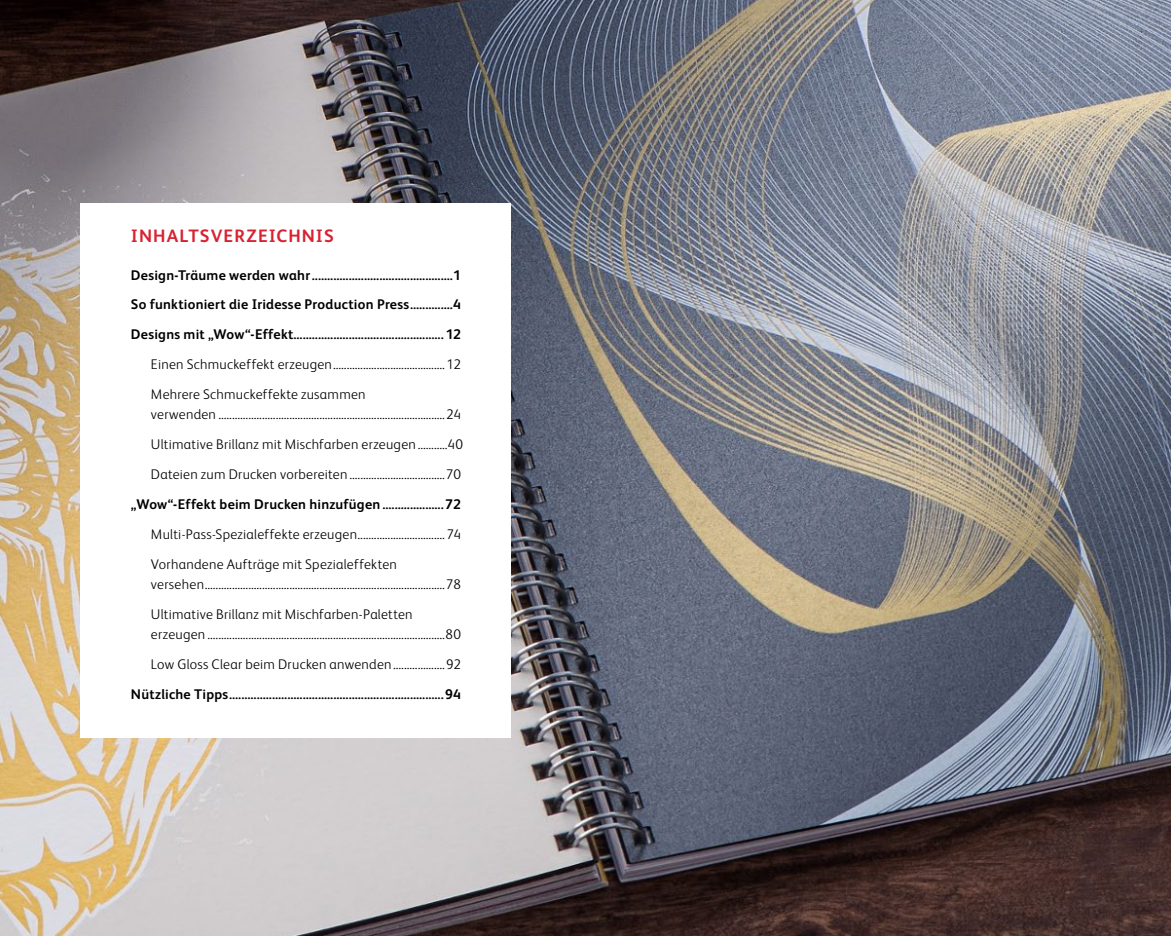
<style>
.page{position:relative;width:1172px;height:936px;background:#fff}
.page>*{position:absolute;margin:0;border:0;box-sizing:border-box;transform-origin:0 0}
.t1{font:700 18px "Xerox Sans";letter-spacing:.06em;color:#d82231}
.t2{font:300 14px/30px "Xerox Sans";letter-spacing:.02em;color:#000}
.t3{font:700 14px/29.4px "Xerox Sans";letter-spacing:.015em;color:#000;text-align:justify}
</style>
<div class="page">
<img style="left:0;top:0;width:1171px;height:936px">
<div style="left:80px;top:203px;width:430px;height:535px;background:#fff"></div>
<p class="t1" style="left:131px;top:223px;width:204px">INHALTSVERZEICHNIS</p>
<p class="t3" style="left:131px;top:260px;width:332px">Design-Träume werden wahr..............................................1<br>So funktioniert die Iridesse Production Press..............4<br>Designs mit „Wow“-Effekt................................................. 12</p>
<p class="t2" style="left:151px;top:348px;width:311px">Einen Schmuckeffekt erzeugen.........................................12<br>Mehrere Schmuckeffekte zusammen</p>
<p class="t2" style="left:151px;top:399px;width:312px">verwenden ...................................................................................24<br>Ultimative Brillanz mit Mischfarben erzeugen</p>
<p class="t2" style="left:151px;top:429px;width:314px;text-align:right">40<br>Dateien zum Drucken vorbereiten ...................................70</p>
<p class="t3" style="left:131px;top:489px;width:331px">„Wow“-Effekt beim Drucken hinzufügen ....................72</p>
<p class="t2" style="left:151px;top:519px;width:312px">Multi-Pass-Spezialeffekte erzeugen................................74<br>Vorhandene Aufträge mit Spezialeffekten</p>
<p class="t2" style="left:151px;top:569px;width:312px">versehen........................................................................................78<br>Ultimative Brillanz mit Mischfarben-Paletten</p>
<p class="t2" style="left:151px;top:619px;width:311px">erzeugen .......................................................................................80<br>Low Gloss Clear beim Drucken anwenden...................92</p>
<p class="t3" style="left:131px;top:679px;width:332px">Nützliche Tipps......................................................................94</p>
</div>
